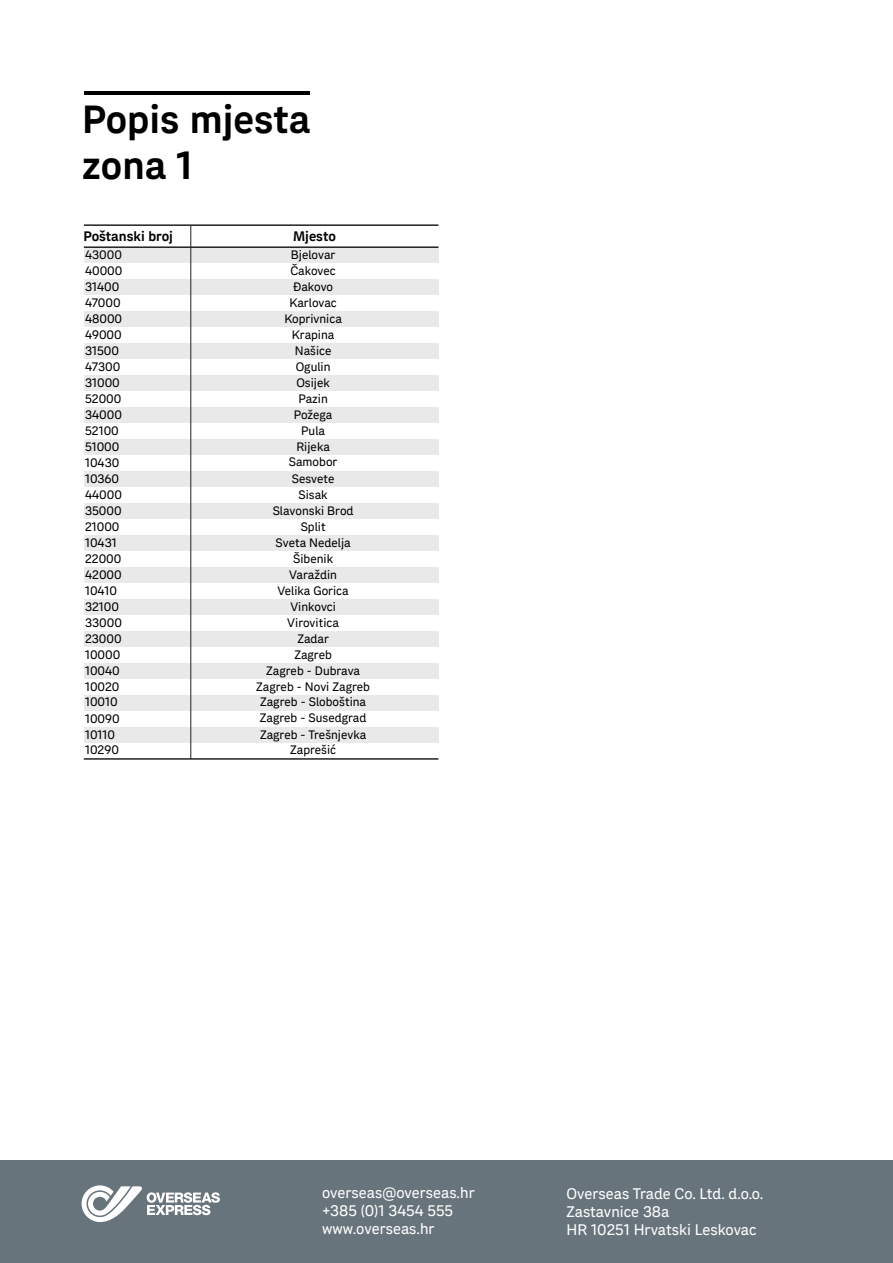
<style>
.page{position:relative;width:893px;height:1263px;background:#fff}
.page>*{position:absolute;margin:0;border:0;box-sizing:border-box;transform-origin:0 0}
.t1{font:700 38.4px/46px "Post Sans";color:#000}
.t2{font:15px/18px "Post Sans";color:#fff}
.t3{font:700 13.5px "Post Sans";color:#000}
.t4{font:12px/16px "Post Sans";color:#000;text-align:center}
</style>
<div class="page">
<div style="left:0;top:1160px;width:893px;height:103px;background:#68747b"></div>
<svg style="left:82px;top:1185px;width:138px;height:37px"></svg>
<div style="left:84px;top:247px;width:354px;height:16px;background:#e9e9e9"></div>
<div style="left:84px;top:279px;width:354px;height:16px;background:#e9e9e9"></div>
<div style="left:84px;top:311px;width:354px;height:16px;background:#e9e9e9"></div>
<div style="left:84px;top:343px;width:354px;height:16px;background:#e9e9e9"></div>
<div style="left:84px;top:375px;width:354px;height:16px;background:#e9e9e9"></div>
<div style="left:84px;top:407px;width:354px;height:16px;background:#e9e9e9"></div>
<div style="left:84px;top:439px;width:354px;height:16px;background:#e9e9e9"></div>
<div style="left:84px;top:471px;width:354px;height:16px;background:#e9e9e9"></div>
<div style="left:84px;top:503px;width:354px;height:16px;background:#e9e9e9"></div>
<div style="left:84px;top:535px;width:354px;height:16px;background:#e9e9e9"></div>
<div style="left:84px;top:567px;width:354px;height:16px;background:#e9e9e9"></div>
<div style="left:84px;top:599px;width:354px;height:16px;background:#e9e9e9"></div>
<div style="left:84px;top:631px;width:354px;height:16px;background:#e9e9e9"></div>
<div style="left:84px;top:663px;width:354px;height:16px;background:#e9e9e9"></div>
<div style="left:84px;top:695px;width:354px;height:16px;background:#e9e9e9"></div>
<div style="left:84px;top:727px;width:354px;height:16px;background:#e9e9e9"></div>
<hr style="left:84px;top:758px;width:354px;height:2px;background:#231f20">
<hr style="left:191px;top:225px;width:1px;height:534px;background:#231f20">
<hr style="left:84px;top:91px;width:226px;height:4px;background:#000">
<hr style="left:84px;top:246px;width:354px;height:2px;background:#231f20">
<hr style="left:84px;top:224px;width:354px;height:2px;background:#231f20">
<h1 class="t1" style="left:82px;top:96px;width:229px">Popis mjesta zona 1</h1>
<p class="t3" style="left:83px;top:228px;width:91px">Poštanski broj</p>
<p class="t4" style="left:85px;top:247px;width:38px">43000</p>
<p class="t4" style="left:85px;top:263px;width:39px;text-align:left">40000<br>31400<br>47000<br>48000<br>49000<br>31500<br>47300<br>31000<br>52000<br>34000<br>52100<br>51000<br>10430<br>10360<br>44000<br>35000<br>21000<br>10431<br>22000<br>42000<br>10410<br>32100<br>33000<br>23000<br>10000<br>10040<br>10020<br>10010<br>10090<br>10110<br>10290</p>
<p class="t3" style="left:293px;top:228px;width:44px">Mjesto</p>
<p class="t4" style="left:284px;top:247px;width:59px">Bjelovar<br>Čakovec<br>Đakovo<br>Karlovac<br>Koprivnica<br>Krapina<br>Našice<br>Ogulin<br>Osijek<br>Pazin<br>Požega<br>Pula<br>Rijeka<br>Samobor</p>
<p class="t4" style="left:256px;top:470px;width:115px">Sesvete<br>Sisak<br>Slavonski Brod<br>Split<br>Sveta Nedelja<br>Šibenik<br>Varaždin<br>Velika Gorica<br>Vinkovci<br>Virovitica<br>Zadar<br>Zagreb<br>Zagreb - Dubrava<br>Zagreb - Novi Zagreb<br>Zagreb - Sloboština<br>Zagreb - Susedgrad<br>Zagreb - Trešnjevka<br>Zaprešić</p>
<p class="t2" style="left:322px;top:1184px;width:154px">overseas@overseas.hr +385 (0)1 3454 555 www.overseas.hr</p>
<p class="t2" style="left:566px;top:1184px;width:198px">Overseas Trade Co. Ltd. d.o.o.<br>Zastavnice 38a<br>HR 10251 Hrvatski Leskovac</p>
</div>
